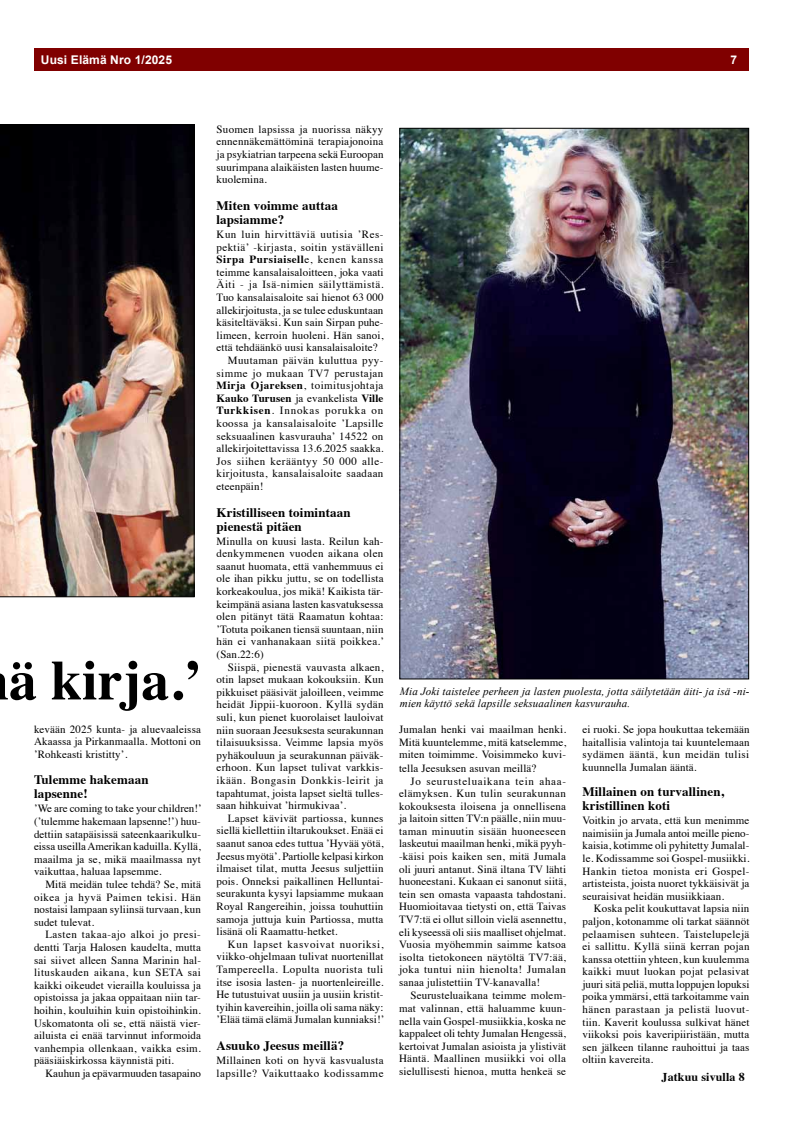
<style>
.page{position:relative;width:794px;height:1134px;background:#fff}
.page>*{position:absolute;margin:0;border:0;box-sizing:border-box;transform-origin:0 0}
.t1{font:700 56px "Times";color:#000}
.t2{font:700 13px/14px "Times";letter-spacing:.01em;color:#000}
.t3{font:700 12px "Arial";letter-spacing:.01em;color:#fff}
.t4{font:700 12px "Times";letter-spacing:.01em;color:#000}
.t5{font:11px/12.6px "Times";letter-spacing:.01em;color:#000;text-align:justify}
.t6{font:italic 11px/12.4px "Times New Roman";letter-spacing:.01em;color:#000}
.t7{font:11px "Times";letter-spacing:.045em;color:#000}
.t8{font:11px "Times";letter-spacing:.035em;color:#000}
.t9{font:11px "Times";letter-spacing:.03em;color:#000}
.t10{font:11px "Times";letter-spacing:.04em;color:#000}
.t11{font:700 11px "Times";letter-spacing:.01em;color:#000}
.t12{font:700 11px "Times";letter-spacing:.05em;color:#000}
.t13{font:11px "Times";letter-spacing:.07em;color:#000}
.s1{font-weight:400}
.s2{font-weight:700}
</style>
<div class="page">
<div style="left:34px;top:48px;width:714px;height:23px;background:#800000"></div>
<img style="left:0;top:125px;width:194px;height:472px">
<img style="left:402px;top:130px;width:345px;height:547px">
<p class="t3" style="left:41px;top:52px;width:133px">Uusi Elämä Nro 1/2025</p>
<p class="t3" style="left:730px;top:52px;width:8px">7</p>
<h1 class="t1" style="left:9px;top:627px;width:194px">ä kirja.’</h1>
<p class="t5" style="left:34px;top:722px;width:168px">kevään 2025 kunta- ja aluevaaleissa Akaassa ja Pirkanmaalla. Mottoni on ’Rohkeasti kristitty’.</p>
<p class="t2" style="left:34px;top:772px;width:116px">Tulemme hakemaan lapsenne!</p>
<p class="t5" style="left:34px;top:801px;width:169px">’We are coming to take your children!’ (’tulemme hakemaan lapsenne!’) huu&shy;dettiin satapäisissä sateenkaarikulku&shy;eissa useilla Amerikan kaduilla. Kyllä, maailma ja se, mikä maailmassa nyt vaikuttaa, haluaa lapsemme.</p>
<p class="t5" style="left:34px;top:877px;width:168px;text-indent:11px">Mitä meidän tulee tehdä? Se, mitä oikea ja hyvä Paimen tekisi. Hän nostaisi lampaan syliinsä turvaan, kun sudet tulevat.</p>
<p class="t5" style="left:34px;top:927px;width:169px;text-indent:11px">Lasten takaa-ajo alkoi jo presi&shy;dentti Tarja Halosen kaudelta, mutta sai siivet alleen Sanna Marinin hal&shy;lituskauden aikana, kun SETA sai kaikki oikeudet vierailla kouluissa ja opistoissa ja jakaa oppaitaan niin tar&shy;hoihin, kouluihin kuin opistoihinkin.<br>Uskomatonta oli se, että näistä vier&shy;ailuista ei enää tarvinnut informoida vanhempia ollenkaan, vaikka esim. pääsiäiskirkossa käynnistä piti.</p>
<p class="t5" style="left:45px;top:1066px;width:157px">Kauhun ja epävarmuuden tasapaino</p>
<p class="t5" style="left:216px;top:122px;width:168px">Suomen lapsissa ja nuorissa näkyy ennennäkemättöminä terapiajonoina ja psykiatrian tarpeena sekä Euroopan suurimpana alaikäisten lasten huume&shy;kuolemina.</p>
<p class="t2" style="left:216px;top:197px;width:123px">Miten voimme auttaa lapsiamme?</p>
<p class="t7" style="left:216px;top:224px;width:168px">Kun luin hirvittäviä uutisia ’Res-</p>
<p class="t8" style="left:216px;top:237px;width:168px">pektiä’ -kirjasta, soitin ystävälleni</p>
<p class="t12" style="left:216px;top:249px;width:168px">Sirpa Pursiaisell<span class="s1">e, kenen kanssa</span></p>
<p class="t5" style="left:216px;top:265px;width:168px">teimme kansalaisaloitteen, joka vaati</p>
<p class="t7" style="left:216px;top:274px;width:168px">Äiti - ja Isä-nimien säilyttämistä.</p>
<p class="t5" style="left:216px;top:290px;width:168px">Tuo kansalaisaloite sai hienot 63 000</p>
<p class="t5" style="left:216px;top:303px;width:168px">allekirjoitusta, ja se tulee eduskuntaan</p>
<p class="t5" style="left:216px;top:315px;width:168px">käsiteltäväksi. Kun sain Sirpan puhe-</p>
<p class="t5" style="left:216px;top:328px;width:168px">limeen, kerroin huoleni. Hän sanoi,</p>
<p class="t5" style="left:216px;top:340px;width:163px">että tehdäänkö uusi kansalaisaloite?</p>
<p class="t9" style="left:228px;top:350px;width:157px">Muutaman päivän kuluttua pyy-</p>
<p class="t10" style="left:216px;top:363px;width:168px">simme jo mukaan TV7 perustajan</p>
<p class="t10" style="left:216px;top:375px;width:168px"><span class="s2">Mirja Ojareksen</span>, toimitusjohtaja</p>
<p class="t11" style="left:216px;top:387px;width:168px">Kauko Turusen <span class="s1">ja evankelista</span> Ville</p>
<p class="t13" style="left:216px;top:400px;width:168px"><span class="s2">Turkkisen</span>. Innokas porukka on</p>
<p class="t8" style="left:216px;top:413px;width:168px">koossa ja kansalaisaloite ’Lapsille</p>
<p class="t5" style="left:216px;top:429px;width:168px">seksuaalinen kasvurauha’ 14522 on</p>
<p class="t5" style="left:216px;top:441px;width:168px">allekirjoitettavissa 13.6.2025 saakka.</p>
<p class="t7" style="left:216px;top:451px;width:168px">Jos siihen kerääntyy 50 000 alle-</p>
<p class="t9" style="left:216px;top:463px;width:168px">kirjoitusta, kansalaisaloite saadaan</p>
<p class="t5" style="left:216px;top:479px;width:48px">eteenpäin!</p>
<p class="t2" style="left:216px;top:504px;width:136px">Kristilliseen toimintaan pienestä pitäen</p>
<p class="t5" style="left:216px;top:534px;width:169px">Minulla on kuusi lasta. Reilun kah&shy;denkymmenen vuoden aikana olen saanut huomata, että vanhemmuus ei ole ihan pikku juttu, se on todellista korkeakoulua, jos mikä! Kaikista tär&shy;keimpänä asiana lasten kasvatuksessa olen pitänyt tätä Raamatun kohtaa: ’Totuta poikanen tiensä suuntaan, niin hän ei vanhanakaan siitä poikkea.’ (San.22:6)</p>
<p class="t5" style="left:216px;top:660px;width:168px;text-indent:11px">Siispä, pienestä vauvasta alkaen, otin lapset mukaan kokouksiin. Kun pikkuiset pääsivät jaloilleen, veimme heidät Jippii-kuoroon. Kyllä sydän suli, kun pienet kuorolaiset lauloivat niin suoraan Jeesuksesta seurakunnan tilaisuuksissa. Veimme lapsia myös pyhäkouluun ja seurakunnan päiväk&shy;erhoon. Kun lapset tulivat varkkis&shy;ikään. Bongasin Donkkis-leirit ja tapahtumat, joista lapset sieltä tulles&shy;saan hihkuivat ’hirmukivaa’.</p>
<p class="t5" style="left:216px;top:811px;width:168px;text-indent:11px">Lapset kävivät partiossa, kunnes siellä kiellettiin iltarukoukset. Enää ei saanut sanoa edes tuttua ’Hyvää yötä, Jeesus myötä’. Partiolle kelpasi kirkon ilmaiset tilat, mutta Jeesus suljettiin pois. Onneksi paikallinen Helluntai&shy;seurakunta kysyi lapsiamme mukaan Royal Rangereihin, joissa touhuttiin samoja juttuja kuin Partiossa, mutta lisänä oli Raamattu-hetket.</p>
<p class="t5" style="left:216px;top:937px;width:169px;text-indent:11px">Kun lapset kasvoivat nuoriksi, viikko-ohjelmaan tulivat nuortenillat Tampereella. Lopulta nuorista tuli itse isosia lasten- ja nuortenleireille.<br>He tutustuivat uusiin ja uusiin kristit&shy;tyihin kavereihin, joilla oli sama näky: ’Elää tämä elämä Jumalan kunniaksi!’</p>
<p class="t2" style="left:216px;top:1037px;width:129px">Asuuko Jeesus meillä?</p>
<p class="t5" style="left:216px;top:1053px;width:168px">Millainen koti on hyvä kasvualusta lapsille? Vaikuttaako kodissamme</p>
<p class="t6" style="left:400px;top:685px;width:351px">Mia Joki taistelee perheen ja lasten puolesta, jotta säilytetään äiti- ja isä -ni&shy;mien käyttö sekä lapsille seksuaalinen kasvurauha.</p>
<p class="t5" style="left:399px;top:722px;width:168px">Jumalan henki vai maailman henki.<br>Mitä kuuntelemme, mitä katselemme, miten toimimme. Voisimmeko kuvi&shy;tella Jeesuksen asuvan meillä?</p>
<p class="t5" style="left:399px;top:773px;width:168px;text-indent:11px">Jo seurusteluaikana tein ahaa&shy;elämyksen. Kun tulin seurakunnan kokouksesta iloisena ja onnellisena ja laitoin sitten TV:n päälle, niin muu&shy;taman minuutin sisään huoneeseen laskeutui maailman henki, mikä pyyh--käisi pois kaiken sen, mitä Jumala oli juuri antanut. Sinä iltana TV lähti huoneestani. Kukaan ei sanonut siitä, tein sen omasta vapaasta tahdostani.<br>Huomioitavaa tietysti on, että Taivas TV7:tä ei ollut silloin vielä asennettu, eli kyseessä oli siis maalliset ohjelmat.<br>Vuosia myöhemmin saimme katsoa isolta tietokoneen näytöltä TV7:ää, joka tuntui niin hienolta! Jumalan sanaa julistettiin TV-kanavalla!</p>
<p class="t5" style="left:399px;top:988px;width:168px;text-indent:11px">Seurusteluaikana teimme molem&shy;mat valinnan, että haluamme kuun&shy;nella vain Gospel-musiikkia, koska ne kappaleet oli tehty Jumalan Hengessä, kertoivat Jumalan asioista ja ylistivät Häntä. Maallinen musiikki voi olla sielullisesti hienoa, mutta henkeä se</p>
<p class="t5" style="left:582px;top:722px;width:168px">ei ruoki. Se jopa houkuttaa tekemään haitallisia valintoja tai kuuntelemaan sydämen ääntä, kun meidän tulisi kuunnella Jumalan ääntä.</p>
<p class="t2" style="left:582px;top:783px;width:143px">Millainen on turvallinen, kristillinen koti</p>
<p class="t5" style="left:582px;top:813px;width:168px">Voitkin jo arvata, että kun menimme naimisiin ja Jumala antoi meille pieno&shy;kaisia, kotimme oli pyhitetty Jumalal&shy;le. Kodissamme soi Gospel-musiikki.<br>Hankin tietoa monista eri Gospel&shy;artisteista, joista nuoret tykkäisivät ja seuraisivat heidän musiikkiaan.</p>
<p class="t5" style="left:582px;top:901px;width:168px;text-indent:11px">Koska pelit koukuttavat lapsia niin paljon, kotonamme oli tarkat säännöt pelaamisen suhteen. Taistelupelejä ei sallittu. Kyllä siinä kerran pojan kanssa otettiin yhteen, kun kuulemma kaikki muut luokan pojat pelasivat juuri sitä peliä, mutta loppujen lopuksi poika ymmärsi, että tarkoitamme vain hänen parastaan ja pelistä luovut&shy;tiin. Kaverit koulussa sulkivat hänet viikoksi pois kaveripiiristään, mutta sen jälkeen tilanne rauhoittui ja taas oltiin kavereita.</p>
<p class="t4" style="left:661px;top:1066px;width:85px">Jatkuu sivulla 8</p>
</div>
